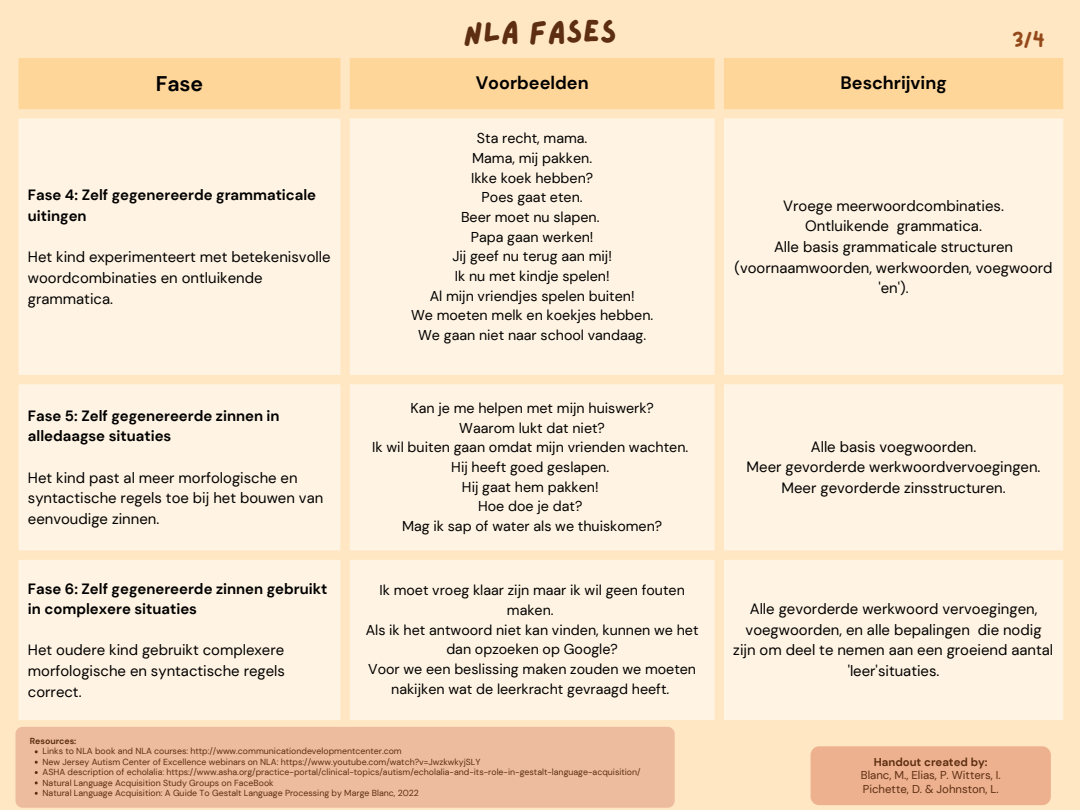
<style>
.page{position:relative;width:1080px;height:810px;background:#ffe7c3}
.page>*{position:absolute;margin:0;border:0;box-sizing:border-box;transform-origin:0 0}
.t1{font:31.5px "Lazydog";color:#5d2e11}
.t2{font:700 21.12px "DM Sans";color:#000}
.t3{font:19px "Lazydog";color:#94491a}
.t4{font:700 18px "DM Sans";color:#000}
.t5{font:14.88px/20.6px "DM Sans";color:#000;text-align:center}
.t6{font:700 14.88px/20.6px "DM Sans";color:#000}
.t7{font:14.25px/19.7px "DM Sans";color:#000;text-align:center}
.t8{font:11.44px/13.6px "DM Sans";color:#5d2e11}
.t9{font:700 11.44px "DM Sans";color:#5d2e11}
.t10{font:8.81px/10.4px "DM Sans";color:#5d2e11}
.t11{font:700 8.81px "DM Sans";color:#5d2e11}
</style>
<div class="page">
<div style="left:19px;top:58px;width:1044px;height:51px;background:#ffd699"></div>
<div style="left:19px;top:118px;width:1044px;height:602px;background:#fff4e3"></div>
<div style="left:15px;top:727px;width:660px;height:81px;background:#edbc9f;border-radius:7px"></div>
<div style="left:811px;top:746px;width:240px;height:59px;background:#edb18f;border-radius:9px"></div>
<h1 class="t1" style="left:463px;top:16px;width:155px">NLA FASes</h1>
<h2 class="t2" style="left:156px;top:70px;width:49px">Fase</h2>
<p class="t4" style="left:476px;top:72px;width:114px">Voorbeelden</p>
<p class="t4" style="left:841px;top:72px;width:108px">Beschrijving</p>
<p class="t3" style="left:1012px;top:30px;width:35px">3/4</p>
<p class="t6" style="left:28px;top:185px;width:290px">Fase 4: Zelf gegenereerde grammaticale uitingen</p>
<p class="t5" style="left:28px;top:247px;width:304px;text-align:left">Het kind experimenteert met betekenisvolle woordcombinaties en ontluikende grammatica.</p>
<p class="t6" style="left:28px;top:405px;width:253px">Fase 5: Zelf gegenereerde zinnen in alledaagse situaties</p>
<p class="t5" style="left:28px;top:467px;width:297px;text-align:left">Het kind past al meer morfologische en syntactische regels toe bij het bouwen van eenvoudige zinnen.</p>
<p class="t6" style="left:28px;top:578px;width:301px">Fase 6: Zelf gegenereerde zinnen gebruikt in complexere situaties</p>
<p class="t5" style="left:28px;top:640px;width:259px;text-align:justify">Het oudere kind gebruikt complexere morfologische en syntactische regels correct.</p>
<p class="t11" style="left:30px;top:735px;width:48px">Resources:</p>
<p class="t7" style="left:411px;top:129px;width:244px">Sta recht, mama.<br>Mama, mij pakken.<br>Ikke koek hebben?<br>Poes gaat eten.<br>Beer moet nu slapen.<br>Papa gaan werken!<br>Jij geef nu terug aan mij!<br>Ik nu met kindje spelen!<br>Al mijn vriendjes spelen buiten!<br>We moeten melk en koekjes hebben.<br>We gaan niet naar school vandaag.</p>
<p class="t7" style="left:372px;top:398px;width:318px">Kan je me helpen met mijn huiswerk?<br>Waarom lukt dat niet?<br>Ik wil buiten gaan omdat mijn vrienden wachten.<br>Hij heeft goed geslapen.<br>Hij gaat hem pakken!<br>Hoe doe je dat?<br>Mag ik sap of water als we thuiskomen?</p>
<p class="t7" style="left:366px;top:581px;width:334px">Ik moet vroeg klaar zijn maar ik wil geen fouten maken.<br>Als ik het antwoord niet kan vinden, kunnen we het dan opzoeken op Google?<br>Voor we een beslissing maken zouden we moeten nakijken wat de leerkracht gevraagd heeft.</p>
<p class="t10" style="left:43px;top:746px;width:600px">Links to NLA book and NLA courses: http://www.communicationdevelopmentcenter.com<br>New Jersey Autism Center of Excellence webinars on NLA: https://www.youtube.com/watch?v=JwzkwkyjSLY<br>ASHA description of echolalia: https://www.asha.org/practice-portal/clinical-topics/autism/echolalia-and-its-role-in-gestalt-language-acquisition/ Natural Language Acquisition Study Groups on FaceBook<br>Natural Language Acquisition: A Guide To Gestalt Language Processing by Marge Blanc, 2022</p>
<p class="t5" style="left:734px;top:195px;width:320px">Vroege meerwoordcombinaties.<br>Ontluikende grammatica.<br>Alle basis grammaticale structuren (voornaamwoorden, werkwoorden, voegwoord 'en').</p>
<p class="t5" style="left:747px;top:436px;width:295px">Alle basis voegwoorden.<br>Meer gevorderde werkwoordvervoegingen.<br>Meer gevorderde zinsstructuren.</p>
<p class="t5" style="left:733px;top:599px;width:321px">Alle gevorderde werkwoord vervoegingen, voegwoorden, en alle bepalingen die nodig zijn om deel te nemen aan een groeiend aantal 'leer'situaties.</p>
<p class="t9" style="left:874px;top:754px;width:115px">Handout created by:</p>
<p class="t8" style="left:861px;top:769px;width:141px">Blanc, M., Elias, P. Witters, I.<br>Pichette, D. &amp; Johnston, L.</p>
</div>
